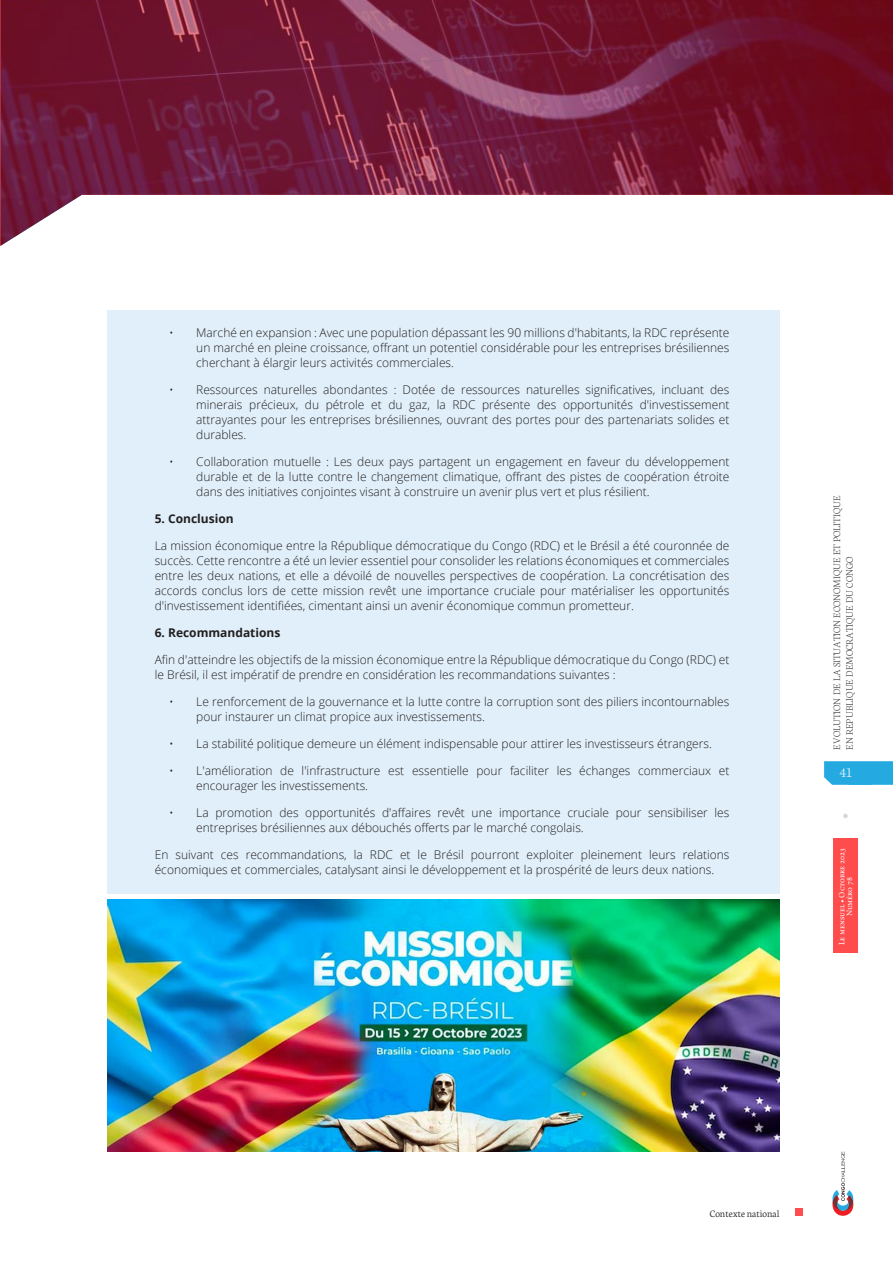
<style>
.page{position:relative;width:893px;height:1263px;background:#fff}
.page>*{position:absolute;margin:0;border:0;box-sizing:border-box;transform-origin:0 0}
.t1{font:200 15px "Neuton";color:#fff}
.Texte_Encadrés{font:300 12px/15px "Open Sans";color:#231f20}
.Texte_Encadrés-2{font:700 12px "Open Sans";color:#231f20}
.t2{font:200 10.5px/12.6px "Neuton";color:#231f20}
.t3{font:300 10.5px "Neuton";color:#231f20}
.t4{font:8.25px/7.5px "Minion Pro";color:#fff;text-align:center}
.s1{font-family:"Neuton"}
</style>
<div class="page">
<svg style="left:0;top:0;width:893px;height:246px"></svg>
<div style="left:833px;top:838px;width:25px;height:115px;background:#ff4d4d"></div>
<svg style="left:824px;top:761px;width:69px;height:24px;background:#2bace1"></svg>
<svg style="left:843px;top:814px;width:5px;height:4px"></svg>
<svg style="left:795px;top:1208px;width:7px;height:8px"></svg>
<svg style="left:832px;top:1152px;width:21px;height:64px"></svg>
<div style="left:107px;top:311px;width:673px;height:583px;background:#e0eff9"></div>
<img style="left:107px;top:899px;width:673px;height:253px">
<p class="Texte_Encadrés" style="left:196px;top:324px;width:535px;text-align:justify;text-indent:-27px">• Marché en expansion : Avec une population dépassant les 90 millions d'habitants, la RDC représente un marché en pleine croissance, offrant un potentiel considérable pour les entreprises brésiliennes cherchant à élargir leurs activités commerciales.</p>
<p class="Texte_Encadrés" style="left:196px;top:381px;width:535px;text-align:justify;text-indent:-27px">• Ressources naturelles abondantes : Dotée de ressources naturelles significatives, incluant des minerais précieux, du pétrole et du gaz, la RDC présente des opportunités d'investissement attrayantes pour les entreprises brésiliennes, ouvrant des portes pour des partenariats solides et durables.</p>
<p class="Texte_Encadrés" style="left:196px;top:453px;width:535px;text-align:justify;text-indent:-27px">• Collaboration mutuelle : Les deux pays partagent un engagement en faveur du développement durable et de la lutte contre le changement climatique, offrant des pistes de coopération étroite dans des initiatives conjointes visant à construire un avenir plus vert et plus résilient.</p>
<p class="Texte_Encadrés-2" style="left:155px;top:510px;width:80px">5. Conclusion</p>
<p class="Texte_Encadrés" style="left:155px;top:537px;width:576px;text-align:justify">La mission économique entre la République démocratique du Congo (RDC) et le Brésil a été couronnée de succès. Cette rencontre a été un levier essentiel pour consolider les relations économiques et commerciales entre les deux nations, et elle a dévoilé de nouvelles perspectives de coopération. La concrétisation des accords conclus lors de cette mission revêt une importance cruciale pour matérialiser les opportunités d'investissement identifiées, cimentant ainsi un avenir économique commun prometteur.</p>
<p class="Texte_Encadrés-2" style="left:155px;top:624px;width:127px">6. Recommandations</p>
<p class="Texte_Encadrés" style="left:155px;top:651px;width:576px">Afin d'atteindre les objectifs de la mission économique entre la République démocratique du Congo (RDC) et le Brésil, il est impératif de prendre en considération les recommandations suivantes :</p>
<p class="Texte_Encadrés" style="left:196px;top:693px;width:535px;text-indent:-27px">• Le renforcement de la gouvernance et la lutte contre la corruption sont des piliers incontournables pour instaurer un climat propice aux investissements.</p>
<p class="Texte_Encadrés" style="left:169px;top:735px;width:544px">• La stabilité politique demeure un élément indispensable pour attirer les investisseurs étrangers.</p>
<p class="Texte_Encadrés" style="left:196px;top:762px;width:535px;text-indent:-27px">• L'amélioration de l'infrastructure est essentielle pour faciliter les échanges commerciaux et encourager les investissements.</p>
<p class="Texte_Encadrés" style="left:196px;top:804px;width:535px;text-indent:-27px">• La promotion des opportunités d'affaires revêt une importance cruciale pour sensibiliser les entreprises brésiliennes aux débouchés offerts par le marché congolais.</p>
<p class="Texte_Encadrés" style="left:155px;top:846px;width:576px">En suivant ces recommandations, la RDC et le Brésil pourront exploiter pleinement leurs relations économiques et commerciales, catalysant ainsi le développement et la prospérité de leurs deux nations.</p>
<p class="t2" style="left:830px;top:749px;width:255px;rotate:-90deg">EVOLUTION DE LA SITUATION ECONOMIQUE ET POLITIQUE<br>EN REPUBLIQUE DEMOCRATIQUE DU CONGO</p>
<p class="t1" style="left:839px;top:764px;width:14px">41</p>
<p class="t4" style="left:838px;top:945px;width:99px;rotate:-90deg">Le mensuel <span class="s1">◊</span> Octobre 2023<br>Numéro 78</p>
<p class="t3" style="left:710px;top:1208px;width:71px">Contexte national</p>
</div>
